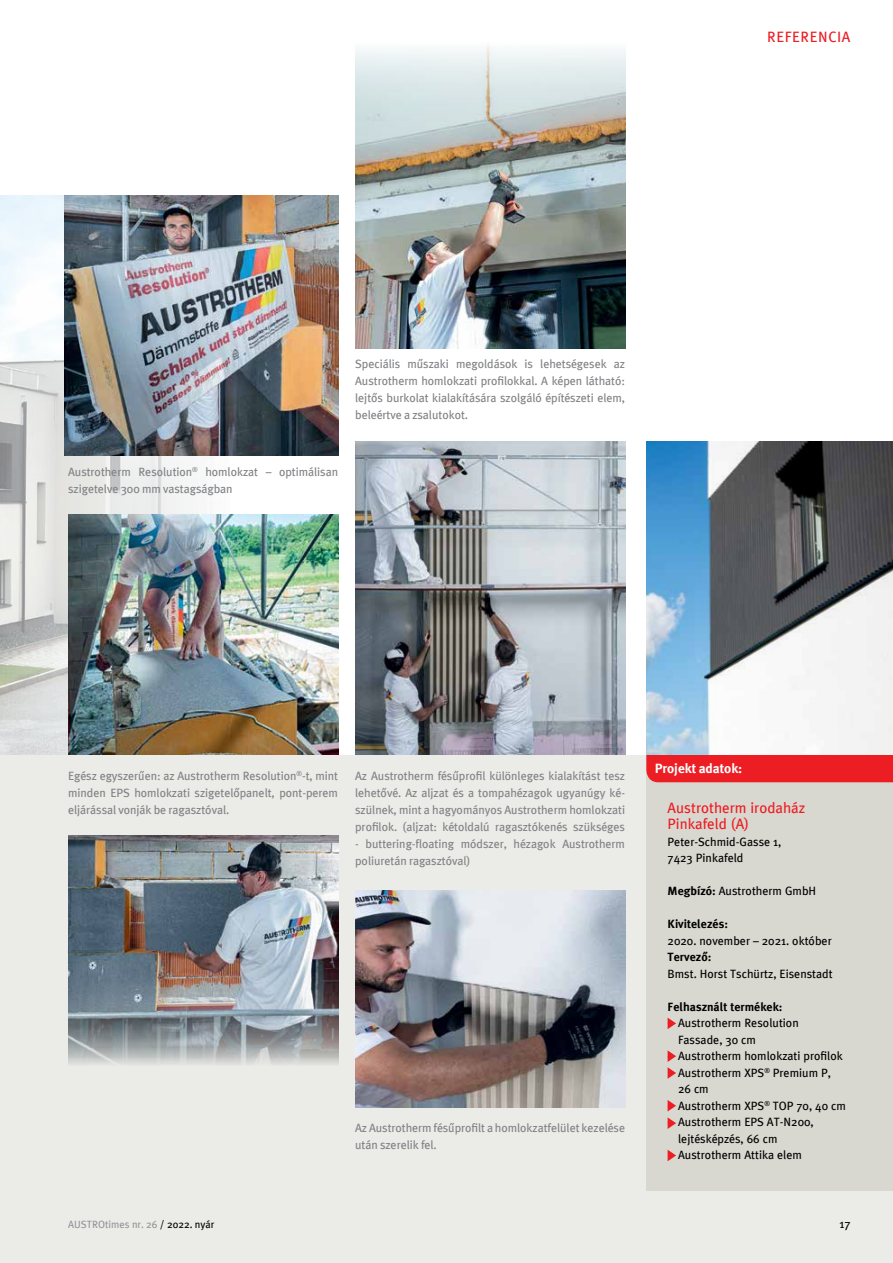
<style>
.page{position:relative;width:893px;height:1263px;background:#fff}
.page>*{position:absolute;margin:0;border:0;box-sizing:border-box;transform-origin:0 0}
.t1{font:15px/16.5px "Meta Plus Book magyar";color:#ed1d24}
.t2{font:15px "Meta Plus Book magyar";letter-spacing:.04em;color:#ed1d24}
.t3{font:13.5px "Meta Plus Bold magyar";letter-spacing:-.005em;color:#fff}
.t4{font:12px/17px "Meta Plus Book magyar";letter-spacing:-.005em;color:#808285;text-align:justify}
.t5{font:12px/16.5px "Meta Plus Book magyar";color:#000}
.t6{font:12px "Meta Plus Bold magyar";color:#000}
.t7{font:10.5px "Meta Plus Book magyar";color:#939598}
.s1{font-family:"Meta Plus Bold magyar"}
.s2{color:#000}
</style>
<div class="page">
<div style="left:0;top:755px;width:893px;height:508px;background:#ebebe7"></div>
<div style="left:646px;top:755px;width:247px;height:436px;background:#d8d8d0"></div>
<div style="left:646px;top:755px;width:247px;height:27px;background:#ed1d24"></div>
<svg style="left:668px;top:1018px;width:8px;height:11px"></svg>
<svg style="left:668px;top:1050px;width:8px;height:29px"></svg>
<svg style="left:668px;top:1100px;width:8px;height:11px"></svg>
<svg style="left:668px;top:1117px;width:8px;height:12px"></svg>
<svg style="left:668px;top:1150px;width:8px;height:11px"></svg>
<img style="left:0;top:196px;width:230px;height:559px">
<img style="left:64px;top:196px;width:274px;height:259px">
<img style="left:68px;top:836px;width:270px;height:228px">
<img style="left:68px;top:514px;width:270px;height:241px">
<img style="left:355px;top:46px;width:270px;height:303px">
<img style="left:355px;top:890px;width:270px;height:217px">
<img style="left:355px;top:441px;width:270px;height:314px">
<img style="left:646px;top:441px;width:247px;height:314px">
<p class="t2" style="left:767px;top:27px;width:85px">REFERENCIA</p>
<p class="t4" style="left:355px;top:355px;width:271px">Speciális műszaki megoldások is lehetségesek az Austrotherm homlokzati profilokkal. A képen látható: lejtős burkolat kialakítására szolgáló építészeti elem, beleértve a zsalutokot.</p>
<p class="t4" style="left:68px;top:463px;width:271px">Austrotherm Resolution<sup>®</sup> homlokzat – optimálisan szigetelve 300 mm vastagságban</p>
<p class="t4" style="left:68px;top:767px;width:271px">Egész egyszerűen: az Austrotherm Resolution<sup>®</sup>-t, mint minden EPS homlokzati szigetelőpanelt, pont-perem eljárással vonják be ragasztóval.</p>
<p class="t4" style="left:355px;top:767px;width:271px">Az Austrotherm fésűprofil különleges kialakítást tesz lehetővé. Az aljzat és a tompahézagok ugyanúgy ké&shy;szülnek, mint a hagyományos Austrotherm homlokzati profilok. (aljzat: kétoldalú ragasztókenés szükséges</p>
<p class="t4" style="left:355px;top:835px;width:271px">- buttering-floating módszer, hézagok Austrotherm poliuretán ragasztóval)</p>
<p class="t4" style="left:355px;top:1119px;width:271px">Az Austrotherm fésűprofilt a homlokzatfelület kezelése után szerelik fel.</p>
<p class="t3" style="left:655px;top:760px;width:89px">Projekt adatok:</p>
<p class="t1" style="left:668px;top:799px;width:139px">Austrotherm irodaház<br>Pinkafeld (A)</p>
<p class="t5" style="left:668px;top:833px;width:115px">Peter-Schmid-Gasse 1,<br>7423 Pinkafeld</p>
<p class="t5" style="left:668px;top:882px;width:150px"><span class="s1">Megbízó:</span> Austrotherm GmbH</p>
<p class="t6" style="left:668px;top:916px;width:62px">Kivitelezés:</p>
<p class="t5" style="left:668px;top:932px;width:166px">2020. november – 2021. október</p>
<p class="t6" style="left:668px;top:949px;width:45px">Tervező:</p>
<p class="t5" style="left:668px;top:965px;width:167px">Bmst. Horst Tschürtz, Eisenstadt</p>
<p class="t6" style="left:668px;top:999px;width:116px">Felhasznált termékek:</p>
<p class="t5" style="left:678px;top:1014px;width:122px;text-indent:-10px">- Austrotherm Resolution<br>Fassade, 30 cm</p>
<p class="t5" style="left:678px;top:1047px;width:166px;text-indent:-10px">- Austrotherm homlokzati profilok<br>Austrotherm XPS<sup>®</sup> Premium P,<br>26 cm</p>
<p class="t5" style="left:668px;top:1097px;width:180px">- Austrotherm XPS<sup>®</sup> TOP 70, 40 cm</p>
<p class="t5" style="left:678px;top:1113px;width:137px;text-indent:-10px">- Austrotherm EPS AT-N200, lejtésképzés, 66 cm<br>Austrotherm Attika elem</p>
<p class="t7" style="left:68px;top:1218px;width:148px">AUSTROtimes nr. 26 <span class="s2">/ 2022. nyár</span></p>
<p class="t5" style="left:839px;top:1215px;width:13px">17</p>
</div>
